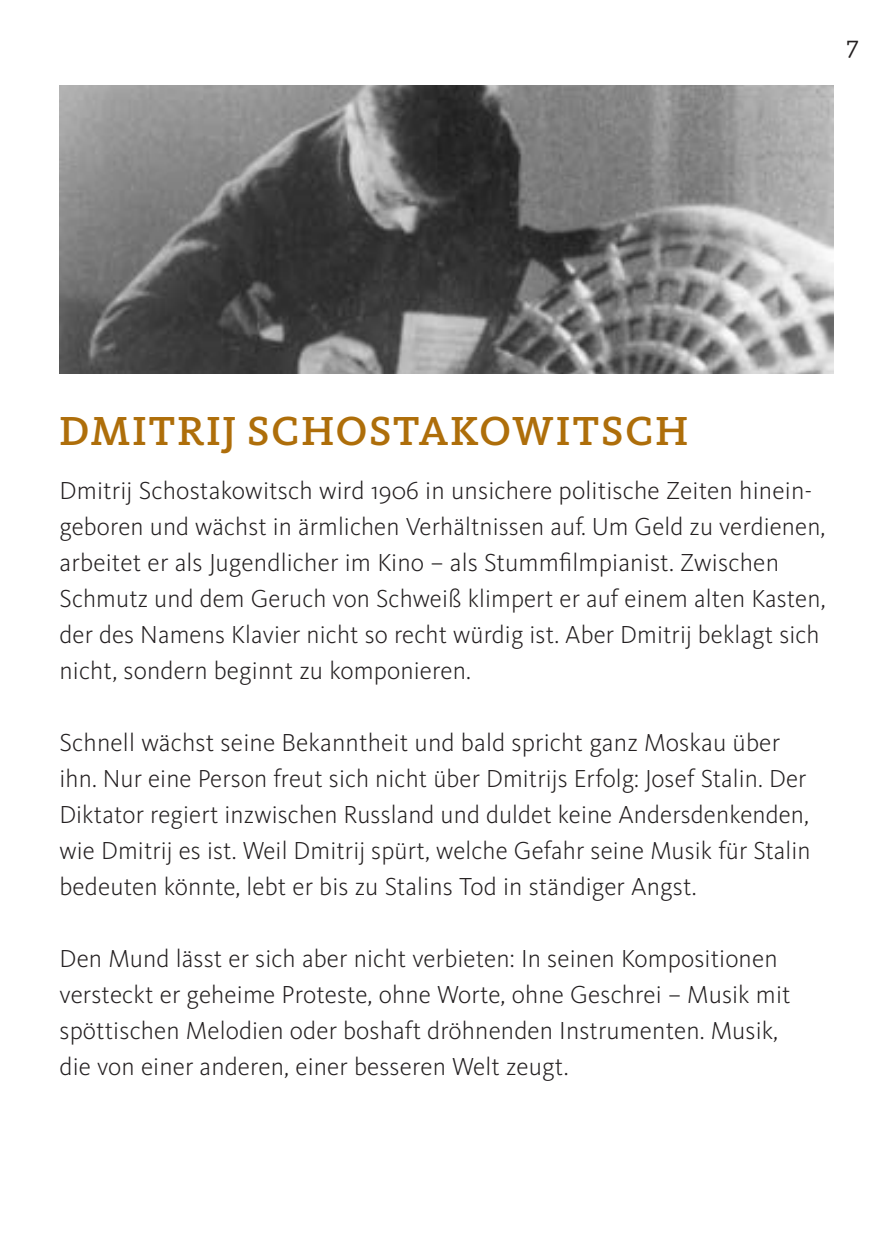
<style>
.page{position:relative;width:893px;height:1259px;background:#fff}
.page>*{position:absolute;margin:0;border:0;box-sizing:border-box;transform-origin:0 0}
.t1{font:500 42px "WDR Slab";letter-spacing:.05em;color:#ae6e0a}
.t2{font:300 25.5px/36px "WDR Sans";letter-spacing:.005em;color:#231f20}
.t3{font:25.5px "WDR Slab";color:#231f20}
</style>
<div class="page">
<img style="left:60px;top:85px;width:773px;height:288px">
<p class="t3" style="left:847px;top:30px;width:14px">7</p>
<h1 class="t1" style="left:60px;top:406px;width:630px">DMITRIJ SCHOSTAKOWITSCH</h1>
<p class="t2" style="left:60px;top:472px;width:768px">Dmitrij Schostakowitsch wird 1906 in unsichere politische Zeiten hinein&shy;geboren und wächst in ärmlichen Verhältnissen auf. Um Geld zu verdienen, arbeitet er als Jugendlicher im Kino – als Stummfilmpianist. Zwischen Schmutz und dem Geruch von Schweiß klimpert er auf einem alten Kasten, der des Namens Klavier nicht so recht würdig ist. Aber Dmitrij beklagt sich nicht, sondern beginnt zu komponieren.</p>
<p class="t2" style="left:60px;top:724px;width:753px">Schnell wächst seine Bekanntheit und bald spricht ganz Moskau über ihn. Nur eine Person freut sich nicht über Dmitrijs Erfolg: Josef Stalin. Der Diktator regiert inzwischen Russland und duldet keine Andersdenkenden, wie Dmitrij es ist. Weil Dmitrij spürt, welche Gefahr seine Musik für Stalin bedeuten könnte, lebt er bis zu Stalins Tod in ständiger Angst.</p>
<p class="t2" style="left:60px;top:940px;width:732px">Den Mund lässt er sich aber nicht verbieten: In seinen Kompositionen versteckt er geheime Proteste, ohne Worte, ohne Geschrei – Musik mit spöttischen Melodien oder boshaft dröhnenden Instrumenten. Musik, die von einer anderen, einer besseren Welt zeugt.</p>
</div>
